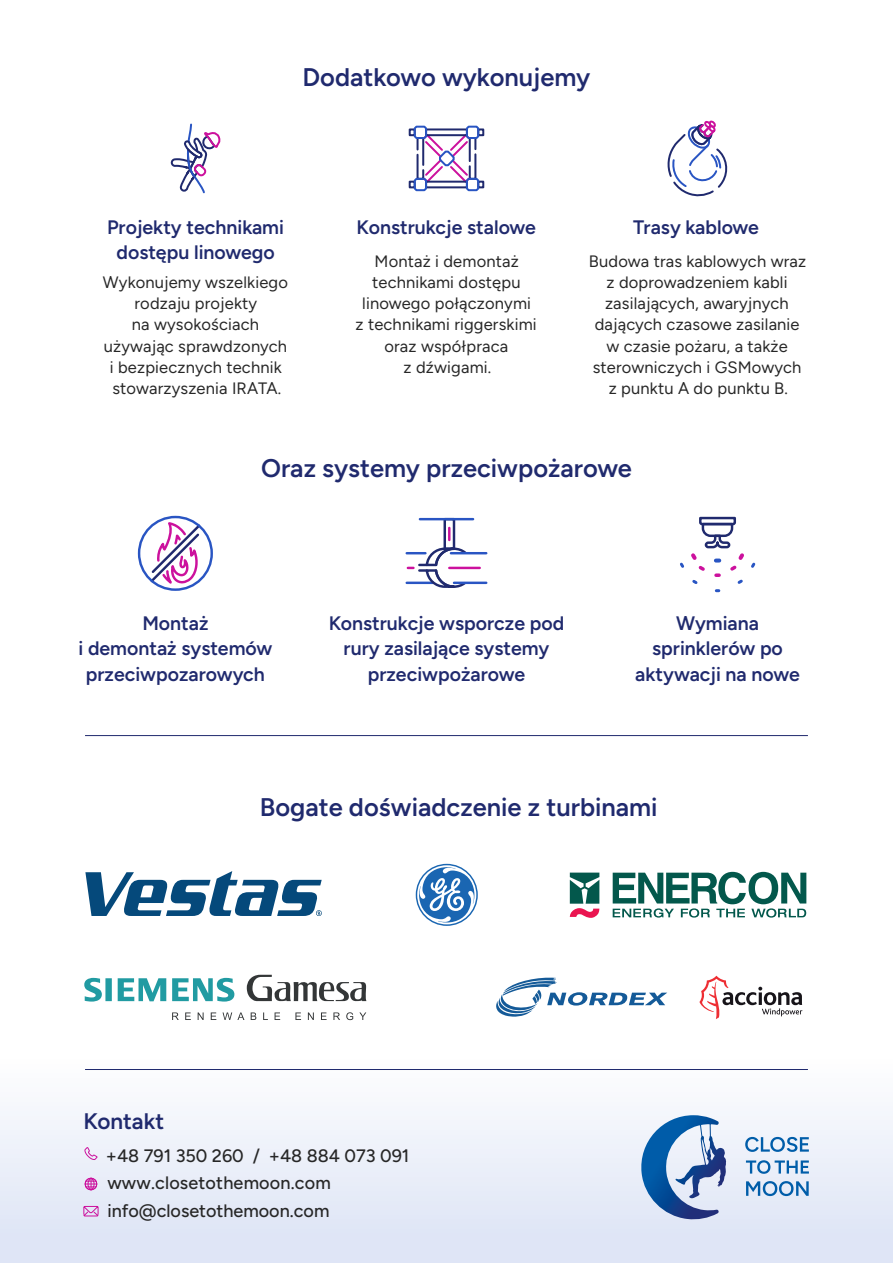
<style>
.page{position:relative;width:893px;height:1263px;background:#fff}
.page>*{position:absolute;margin:0;border:0;box-sizing:border-box;transform-origin:0 0}
.t1{font:300 25.5px "Figtree";color:#202a6e}
.t2{font:300 22.5px "Figtree";color:#202a6e}
.t3{font:300 19.5px/25.5px "Figtree";color:#202a6e;text-align:center}
.t4{font:300 18px "Figtree";color:#272727}
.t5{font:300 16.5px/21.3px "Figtree";letter-spacing:.01em;color:#272727;text-align:center}
</style>
<div class="page">
<div style="left:0;top:1055px;width:893px;height:208px;background:linear-gradient(to bottom,#fdfefe,#dbe2f5)"></div>
<svg style="left:745px;top:1137px;width:64px;height:59px;background:#a7c5e2"></svg>
<svg style="left:642px;top:1125px;width:84px;height:95px;background:#82a2ca"></svg>
<hr style="left:85px;top:1069px;width:723px;height:1px;background:#202a6e">
<hr style="left:85px;top:735px;width:723px;height:1px;background:#202a6e">
<svg style="left:148px;top:515px;width:54px;height:76px"></svg>
<div style="left:138px;top:516px;width:75px;height:75px;border:2px solid #2955c3;border-radius:50%"></div>
<svg style="left:170px;top:123px;width:51px;height:71px"></svg>
<div style="left:409px;top:128px;width:7px;height:8px;border:2px solid #202a6e"></div>
<div style="left:477px;top:128px;width:7px;height:8px;border:2px solid #202a6e"></div>
<div style="left:409px;top:181px;width:7px;height:7px;border:2px solid #202a6e"></div>
<div style="left:477px;top:181px;width:7px;height:7px;border:2px solid #202a6e"></div>
<svg style="left:413px;top:125px;width:68px;height:67px"></svg>
<svg style="left:667px;top:120px;width:61px;height:77px"></svg>
<svg style="left:680px;top:516px;width:76px;height:76px"></svg>
<div style="left:443px;top:518px;width:12px;height:32px;border:2px solid #202a6e"></div>
<hr style="left:420px;top:518px;width:53px;height:2px;background:#2955c3">
<svg style="left:448px;top:528px;width:2px;height:12px"></svg>
<hr style="left:449px;top:567px;width:31px;height:2px;background:#cc119d">
<hr style="left:454px;top:582px;width:32px;height:2px;background:#2955c3">
<svg style="left:407px;top:546px;width:62px;height:42px"></svg>
<hr style="left:451px;top:552px;width:35px;height:2px;background:#2955c3">
<svg style="left:84px;top:978px;width:150px;height:23px"></svg>
<svg style="left:247px;top:975px;width:119px;height:26px"></svg>
<svg style="left:172px;top:1012px;width:194px;height:8px"></svg>
<svg style="left:496px;top:977px;width:171px;height:40px"></svg>
<svg style="left:699px;top:976px;width:103px;height:43px"></svg>
<svg style="left:416px;top:864px;width:62px;height:62px"></svg>
<svg style="left:85px;top:871px;width:237px;height:45px"></svg>
<svg style="left:570px;top:872px;width:29px;height:46px"></svg>
<svg style="left:613px;top:872px;width:193px;height:45px"></svg>
<svg style="left:83px;top:1206px;width:16px;height:11px"></svg>
<svg style="left:84px;top:1145px;width:14px;height:15px"></svg>
<svg style="left:85px;top:1177px;width:12px;height:14px"></svg>
<h1 class="t1" style="left:303px;top:63px;width:289px">Dodatkowo wykonujemy</h1>
<p class="t3" style="left:107px;top:214px;width:178px">Projekty technikami dostępu linowego</p>
<p class="t5" style="left:103px;top:271px;width:187px">Wykonujemy wszelkiego rodzaju projekty<br>na wysokościach używając sprawdzonych i bezpiecznych technik stowarzyszenia IRATA.</p>
<p class="t3" style="left:357px;top:214px;width:181px">Konstrukcje stalowe</p>
<p class="t5" style="left:355px;top:250px;width:183px">Montaż i demontaż technikami dostępu linowego połączonymi<br>z technikami riggerskimi oraz współpraca<br>z dźwigami.</p>
<p class="t3" style="left:633px;top:214px;width:127px">Trasy kablowe</p>
<p class="t5" style="left:589px;top:250px;width:219px">Budowa tras kablowych wraz z doprowadzeniem kabli zasilających, awaryjnych dających czasowe zasilanie w czasie pożaru, a także sterowniczych i GSMowych z punktu A do punktu B.</p>
<h1 class="t1" style="left:261px;top:454px;width:372px">Oraz systemy przeciwpożarowe</h1>
<p class="t3" style="left:78px;top:610px;width:196px">Montaż<br>i demontaż systemów przeciwpozarowych</p>
<p class="t3" style="left:329px;top:610px;width:237px">Konstrukcje wsporcze pod rury zasilające systemy przeciwpożarowe</p>
<p class="t3" style="left:635px;top:610px;width:166px">Wymiana sprinklerów po aktywacji na nowe</p>
<h1 class="t1" style="left:260px;top:793px;width:399px">Bogate doświadczenie z turbinami</h1>
<h2 class="t2" style="left:83px;top:1108px;width:82px">Kontakt</h2>
<p class="t4" style="left:106px;top:1146px;width:305px">+48 791 350 260 / +48 884 073 091</p>
<p class="t4" style="left:107px;top:1200px;width:223px">info@closetothemoon.com</p>
<p class="t4" style="left:107px;top:1172px;width:225px">www.closetothemoon.com</p>
</div>
